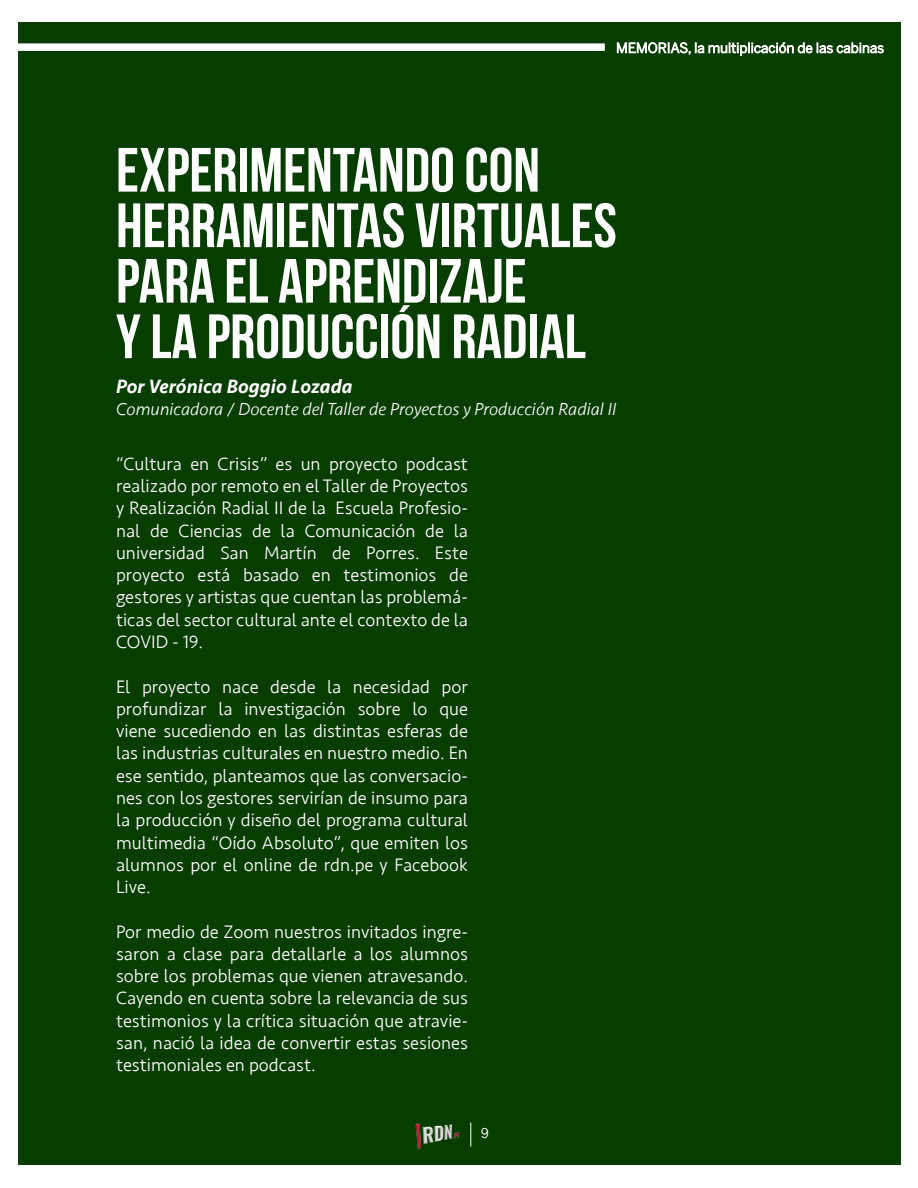
<style>
.page{position:relative;width:918px;height:1188px;background:#fff}
.page>*{position:absolute;margin:0;border:0;box-sizing:border-box;transform-origin:0 0}
.t1{font:700 62.4px/55.5px "Bebas Neue";color:#fff}
.t2{font:italic 500 19.8px "Seravek";color:#fff}
.t3{font:300 18.6px/22.2px "Seravek";color:#fff;text-align:justify}
.t4{font:italic 300 17.85px "Seravek";color:#fff}
.t5{font:13.5px "Sinhala Sangam MN";color:#fff}
</style>
<div class="page">
<hr style="left:0;top:0;width:918px;height:1px;background:#ca243f">
<div style="left:18px;top:23px;width:883px;height:1142px;background:#083d00"></div>
<svg style="left:617px;top:42px;width:267px;height:14px"></svg>
<div style="left:17px;top:43px;width:588px;height:8px;background:#fff"></div>
<img style="left:415px;top:1123px;width:45px;height:26px">
<svg style="left:470px;top:1123px;width:1px;height:24px"></svg>
<h1 class="t1" style="left:116px;top:142px;width:502px">EXPERIMENTANDO CON<br>HERRAMIENTAS VIRTUALES<br>PARA EL APRENDIZAJE<br>Y LA PRODUCCIÓN RADIAL</h1>
<p class="t2" style="left:116px;top:375px;width:238px">Por Verónica Boggio Lozada</p>
<p class="t4" style="left:116px;top:399px;width:502px">Comunicadora / Docente del Taller de Proyectos y Producción Radial II</p>
<p class="t3" style="left:116px;top:453px;width:354px">“Cultura en Crisis” es un proyecto podcast realizado por remoto en el Taller de Proyectos y Realización Radial II de la Escuela Profesio&shy;nal de Ciencias de la Comunicación de la universidad San Martín de Porres. Este proyecto está basado en testimonios de gestores y artistas que cuentan las problemá&shy;ticas del sector cultural ante el contexto de la COVID - 19.</p>
<p class="t3" style="left:116px;top:676px;width:354px">El proyecto nace desde la necesidad por profundizar la investigación sobre lo que viene sucediendo en las distintas esferas de las industrias culturales en nuestro medio. En ese sentido, planteamos que las conversacio&shy;nes con los gestores servirían de insumo para la producción y diseño del programa cultural multimedia “Oído Absoluto”, que emiten los alumnos por el online de rdn.pe y Facebook Live.</p>
<p class="t3" style="left:116px;top:921px;width:354px">Por medio de Zoom nuestros invitados ingre&shy;saron a clase para detallarle a los alumnos sobre los problemas que vienen atravesando.<br>Cayendo en cuenta sobre la relevancia de sus testimonios y la crítica situación que atravie&shy;san, nació la idea de convertir estas sesiones testimoniales en podcast.</p>
<p class="t5" style="left:481px;top:1123px;width:10px">9</p>
</div>
